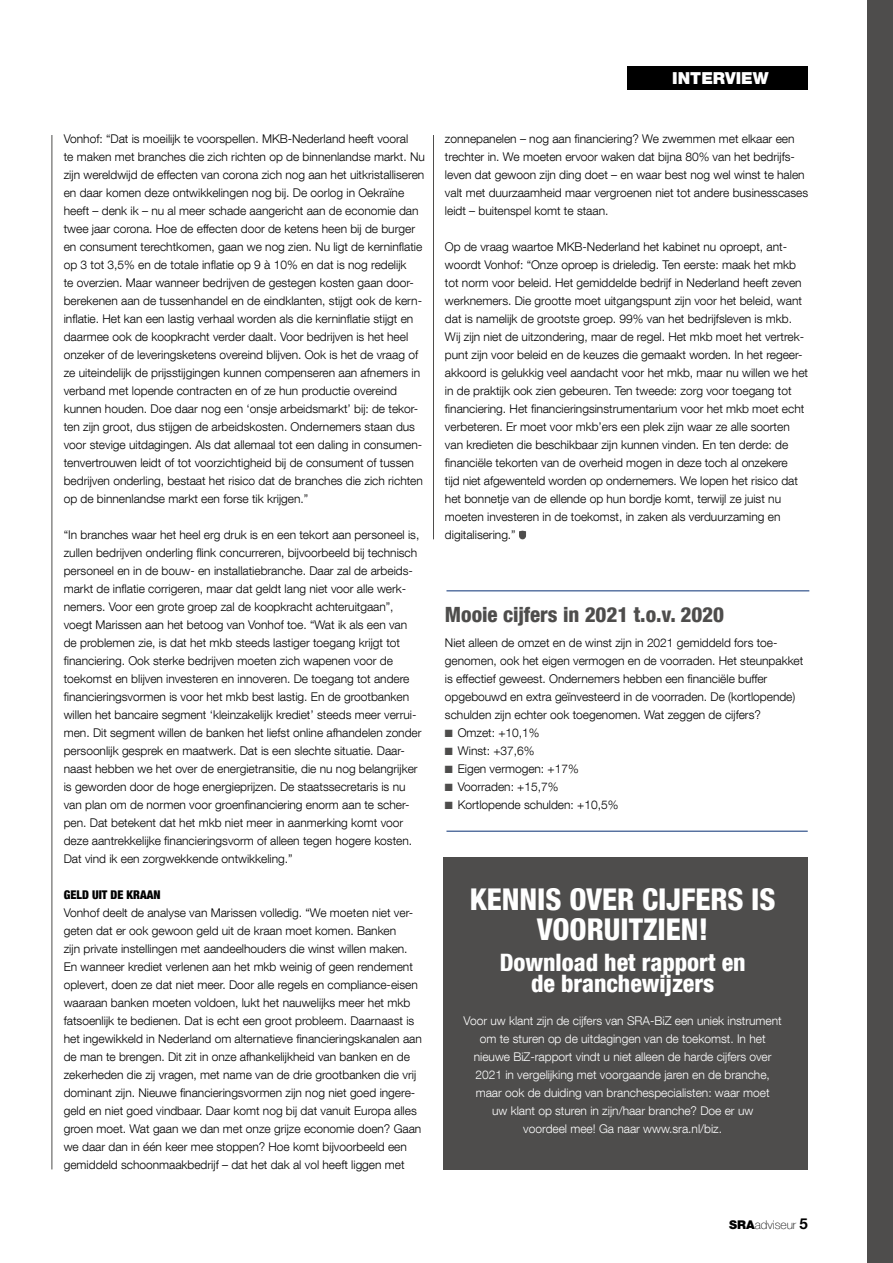
<style>
.page{position:relative;width:893px;height:1263px;background:#fff}
.page>*{position:absolute;margin:0;border:0;box-sizing:border-box;transform-origin:0 0}
.t1{font:800 condensed 30px/30px "Helvetica Neue LT Com";color:#fff;text-align:center}
.t2{font:800 condensed 24px/21px "Helvetica Neue LT Com";color:#fff;text-align:center}
.t3{font:800 condensed 21px "Helvetica Neue LT Com";color:#4e4d4c}
.t4{font:900 16.5px "Helvetica Neue LT Com";color:#fff}
.t5{font:300 12px/18px "Helvetica Neue LT Com";color:#000}
.t6{font:300 12px/18px "Helvetica Neue LT Com";color:#fff;text-align:center}
.t7{font:900 condensed 12px "Helvetica Neue LT Com";color:#000}
.t8{font:100 12px "Helvetica Neue LT Com";color:#000}
.s1{color:#4e4d4c}
.s2{font-weight:900}
.s3{font-weight:700;font-size:15px}
</style>
<div class="page">
<div style="left:627px;top:66px;width:181px;height:23px;background:#000"></div>
<div style="left:444px;top:857px;width:364px;height:312px;background:#4e4d4c"></div>
<div style="left:867px;top:0;width:26px;height:1263px;background:#4e4d4c"></div>
<svg style="left:519px;top:531px;width:7px;height:8px"></svg>
<hr style="left:446px;top:831px;width:362px;height:1px;background:#083074">
<hr style="left:446px;top:590px;width:363px;height:1px;background:#083074">
<hr style="left:52px;top:135px;width:1px;height:1034px;background:#4e4d4c">
<hr style="left:433px;top:135px;width:1px;height:404px;background:#4e4d4c">
<p class="t5" style="left:64px;top:130px;width:363px">Vonhof: “Dat is moeilijk te voorspellen. MKB-Nederland heeft vooral<br>te maken met branches die zich richten op de binnenlandse markt. Nu zijn wereldwijd de effecten van corona zich nog aan het uitkristalliseren en daar komen deze ontwikkelingen nog bij. De oorlog in Oekraïne heeft – denk ik – nu al meer schade aangericht aan de economie dan twee jaar corona. Hoe de effecten door de ketens heen bij de burger en consument terechtkomen, gaan we nog zien. Nu ligt de kerninflatie op 3 tot 3,5% en de totale inflatie op 9 à 10% en dat is nog redelijk<br>te overzien. Maar wanneer bedrijven de gestegen kosten gaan door&shy;berekenen aan de tussenhandel en de eindklanten, stijgt ook de kern&shy;inflatie. Het kan een lastig verhaal worden als die kerninflatie stijgt en daarmee ook de koopkracht verder daalt. Voor bedrijven is het heel onzeker of de leveringsketens overeind blijven. Ook is het de vraag of ze uiteindelijk de prijsstijgingen kunnen compenseren aan afnemers in verband met lopende contracten en of ze hun productie overeind kunnen houden. Doe daar nog een ‘onsje arbeidsmarkt’ bij: de tekor&shy;ten zijn groot, dus stijgen de arbeidskosten. Ondernemers staan dus voor stevige uitdagingen. Als dat allemaal tot een daling in consumen&shy;tenvertrouwen leidt of tot voorzichtigheid bij de consument of tussen bedrijven onderling, bestaat het risico dat de branches die zich richten op de binnenlandse markt een forse tik krijgen.”</p>
<p class="t5" style="left:64px;top:526px;width:359px">“In branches waar het heel erg druk is en een tekort aan personeel is, zullen bedrijven onderling flink concurreren, bijvoorbeeld bij technisch personeel en in de bouw- en installatiebranche. Daar zal de arbeids&shy;markt de inflatie corrigeren, maar dat geldt lang niet voor alle werk&shy;nemers. Voor een grote groep zal de koopkracht achteruitgaan”, voegt Marissen aan het betoog van Vonhof toe. “Wat ik als een van de problemen zie, is dat het mkb steeds lastiger toegang krijgt tot financiering. Ook sterke bedrijven moeten zich wapenen voor de toekomst en blijven investeren en innoveren. De toegang tot andere financieringsvormen is voor het mkb best lastig. En de grootbanken willen het bancaire segment ‘kleinzakelijk krediet’ steeds meer verrui&shy;men. Dit segment willen de banken het liefst online afhandelen zonder persoonlijk gesprek en maatwerk. Dat is een slechte situatie. Daar&shy;naast hebben we het over de energietransitie, die nu nog belangrijker is geworden door de hoge energieprijzen. De staatssecretaris is nu van plan om de normen voor groenfinanciering enorm aan te scher&shy;pen. Dat betekent dat het mkb niet meer in aanmerking komt voor deze aantrekkelijke financieringsvorm of alleen tegen hogere kosten.<br>Dat vind ik een zorgwekkende ontwikkeling.”</p>
<p class="t7" style="left:64px;top:888px;width:98px">GELD UIT DE KRAAN</p>
<p class="t5" style="left:64px;top:904px;width:360px">Vonhof deelt de analyse van Marissen volledig. “We moeten niet ver&shy;geten dat er ook gewoon geld uit de kraan moet komen. Banken<br>zijn private instellingen met aandeelhouders die winst willen maken.<br>En wanneer krediet verlenen aan het mkb weinig of geen rendement oplevert, doen ze dat niet meer. Door alle regels en compliance-eisen waaraan banken moeten voldoen, lukt het nauwelijks meer het mkb fatsoenlijk te bedienen. Dat is echt een groot probleem. Daarnaast is het ingewikkeld in Nederland om alternatieve financieringskanalen aan de man te brengen. Dit zit in onze afhankelijkheid van banken en de zekerheden die zij vragen, met name van de drie grootbanken die vrij dominant zijn. Nieuwe financieringsvormen zijn nog niet goed ingere&shy;geld en niet goed vindbaar. Daar komt nog bij dat vanuit Europa alles groen moet. Wat gaan we dan met onze grijze economie doen? Gaan we daar dan in één keer mee stoppen? Hoe komt bijvoorbeeld een gemiddeld schoonmaakbedrijf – dat het dak al vol heeft liggen met</p>
<h3 class="t4" style="left:672px;top:68px;width:98px">INTERVIEW</h3>
<p class="t5" style="left:445px;top:130px;width:365px">zonnepanelen – nog aan financiering? We zwemmen met elkaar een trechter in. We moeten ervoor waken dat bijna 80% van het bedrijfs&shy;leven dat gewoon zijn ding doet – en waar best nog wel winst te halen valt met duurzaamheid maar vergroenen niet tot andere businesscases leidt – buitenspel komt te staan.</p>
<p class="t5" style="left:445px;top:238px;width:365px">Op de vraag waartoe MKB-Nederland het kabinet nu oproept, ant&shy;woordt Vonhof: “Onze oproep is drieledig. Ten eerste: maak het mkb tot norm voor beleid. Het gemiddelde bedrijf in Nederland heeft zeven werknemers. Die grootte moet uitgangspunt zijn voor het beleid, want dat is namelijk de grootste groep. 99% van het bedrijfsleven is mkb.<br>Wij zijn niet de uitzondering, maar de regel. Het mkb moet het vertrek&shy;punt zijn voor beleid en de keuzes die gemaakt worden. In het regeer&shy;akkoord is gelukkig veel aandacht voor het mkb, maar nu willen we het in de praktijk ook zien gebeuren. Ten tweede: zorg voor toegang tot financiering. Het financieringsinstrumentarium voor het mkb moet echt verbeteren. Er moet voor mkb’ers een plek zijn waar ze alle soorten van kredieten die beschikbaar zijn kunnen vinden. En ten derde: de financiële tekorten van de overheid mogen in deze toch al onzekere<br>tijd niet afgewenteld worden op ondernemers. We lopen het risico dat het bonnetje van de ellende op hun bordje komt, terwijl ze juist nu moeten investeren in de toekomst, in zaken als verduurzaming en digitalisering.”</p>
<h3 class="t3" style="left:445px;top:601px;width:281px">Mooie cijfers in 2021 t.o.v. 2020</h3>
<p class="t5" style="left:445px;top:634px;width:360px">Niet alleen de omzet en de winst zijn in 2021 gemiddeld fors toe&shy;genomen, ook het eigen vermogen en de voorraden. Het steunpakket is effectief geweest. Ondernemers hebben een financiële buffer opgebouwd en extra geïnvesteerd in de voorraden. De (kortlopende) schulden zijn echter ook toegenomen. Wat zeggen de cijfers?</p>
<p class="t5" style="left:445px;top:724px;width:96px"><span class="s1">■</span> Omzet: +10,1%</p>
<p class="t5" style="left:445px;top:742px;width:91px"><span class="s1">■</span> Winst: +37,6%</p>
<p class="t5" style="left:445px;top:760px;width:135px"><span class="s1">■</span> Eigen vermogen: +17%</p>
<p class="t5" style="left:445px;top:778px;width:115px"><span class="s1">■</span> Voorraden: +15,7%</p>
<p class="t5" style="left:445px;top:796px;width:175px"><span class="s1">■</span> Kortlopende schulden: +10,5%</p>
<h1 class="t1" style="left:470px;top:884px;width:308px">KENNIS OVER CIJFERS IS<br>VOORUITZIEN!</h1>
<h2 class="t2" style="left:500px;top:952px;width:247px">Download het rapport en de branchewijzers</h2>
<p class="t6" style="left:464px;top:1012px;width:320px">Voor uw klant zijn de cijfers van SRA-BiZ een uniek instrument om te sturen op de uitdagingen van de toekomst. In het nieuwe BiZ-rapport vindt u niet alleen de harde cijfers over 2021 in vergelijking met voorgaande jaren en de branche, maar ook de duiding van branchespecialisten: waar moet<br>uw klant op sturen in zijn/haar branche? Doe er uw<br>voordeel mee! Ga naar www.sra.nl/biz.</p>
<p class="t8" style="left:729px;top:1218px;width:80px"><span class="s2">SRA</span>adviseur <span class="s3">5</span></p>
</div>
